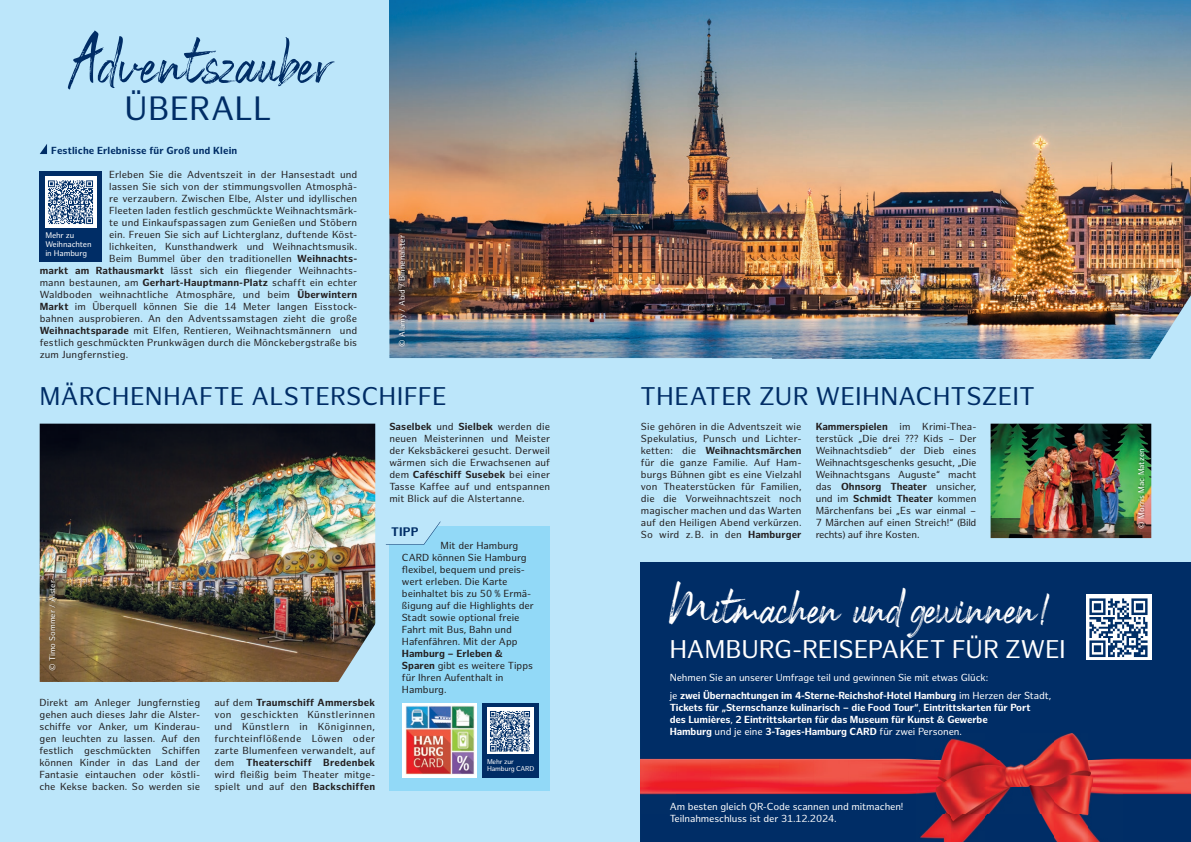
<style>
.page{position:relative;width:1191px;height:842px;background:#bce6fa}
.page>*{position:absolute;margin:0;border:0;box-sizing:border-box;transform-origin:0 0}
.t1{font:50px "Black Vosten";letter-spacing:.035em;color:#002d66}
.t2{font:38px "Black Vosten";letter-spacing:.01em;color:#fff}
.t3{font:33px "Hamburg Sans";letter-spacing:.005em;color:#002d66}
.t4{font:25px "Hamburg Sans";letter-spacing:.005em;color:#002d66}
.t5{font:25px "Hamburg Sans";letter-spacing:-.01em;color:#fff}
.t6{font:700 12.1px "Hamburg Sans";color:#002d66}
.t7{font:10px/12px "Hamburg Sans";letter-spacing:.01em;color:#231f20;text-align:justify}
.t8{font:10px/18px "Hamburg Sans";letter-spacing:-.01em;color:#fff}
.t9{font:700 10px/12px "Hamburg Sans";letter-spacing:-.01em;color:#fff}
.t10{font:700 10px "Hamburg Sans";letter-spacing:.015em;color:#002d66}
.t11{font:8px/9px "Hamburg Sans";color:#fff}
.t12{font:6.8px/7.7px "Hamburg Sans";letter-spacing:-.02em;color:#fff}
.s1{font-weight:700}
.s2{font-weight:400}
</style>
<div class="page">
<div style="left:641px;top:562px;width:550px;height:280px;background:#002d66"></div>
<img style="left:389px;top:0;width:802px;height:358px">
<svg style="left:40px;top:144px;width:7px;height:10px"></svg>
<img style="left:399px;top:234px;width:8px;height:112px">
<div style="left:40px;top:171px;width:62px;height:90px;background:#002d66"></div>
<div style="left:45px;top:176px;width:51px;height:51px;background:#fff"></div>
<img style="left:48px;top:180px;width:45px;height:45px">
<img style="left:1145px;top:295px;width:46px;height:64px">
<div style="left:389px;top:526px;width:161px;height:264px;background:#92d9f7"></div>
<img style="left:40px;top:424px;width:335px;height:258px">
<svg style="left:335px;top:616px;width:41px;height:66px"></svg>
<div style="left:1086px;top:595px;width:65px;height:65px;background:#fff"></div>
<img style="left:1089px;top:598px;width:59px;height:60px">
<img style="left:990px;top:424px;width:161px;height:114px">
<img style="left:1138px;top:448px;width:7px;height:80px">
<img style="left:641px;top:734px;width:550px;height:108px">
<div style="left:482px;top:703px;width:56px;height:75px;background:#002d66"></div>
<div style="left:487px;top:708px;width:46px;height:46px;background:#fff"></div>
<img style="left:490px;top:711px;width:40px;height:40px">
<div style="left:402px;top:703px;width:75px;height:75px;background:#fff"></div>
<img style="left:405px;top:706px;width:69px;height:69px">
<img style="left:49px;top:580px;width:8px;height:91px">
<svg style="left:385px;top:522px;width:55px;height:23px"></svg>
<h1 class="t1" style="left:68px;top:36px;width:262px">Adventszauber</h1>
<h3 class="t3" style="left:124px;top:90px;width:149px">ÜBERALL</h3>
<p class="t10" style="left:51px;top:145px;width:187px">Festliche Erlebnisse für Groß und Klein</p>
<p class="t7" style="left:109px;top:169px;width:250px">Erleben Sie die Adventszeit in der Hansestadt und</p>
<p class="t7" style="left:109px;top:181px;width:250px">lassen Sie sich von der stimmungsvollen Atmosphä-</p>
<p class="t7" style="left:109px;top:193px;width:250px">re verzaubern. Zwischen Elbe, Alster und idyllischen</p>
<p class="t7" style="left:109px;top:205px;width:250px">Fleeten laden festlich geschmückte Weihnachtsmärk-</p>
<p class="t7" style="left:109px;top:217px;width:250px">te und Einkaufspassagen zum Genießen und Stöbern</p>
<p class="t7" style="left:109px;top:229px;width:250px">ein. Freuen Sie sich auf Lichterglanz, duftende Köst-</p>
<p class="t7" style="left:109px;top:241px;width:250px">lichkeiten, Kunsthandwerk und Weihnachtsmusik.</p>
<p class="t7" style="left:109px;top:253px;width:250px">Beim Bummel über den traditionellen <span class="s1">Weihnachts-</span></p>
<p class="t7" style="left:40px;top:265px;width:319px"><span class="s1">markt am Rathausmarkt</span> lässt sich ein fliegender Weihnachts-</p>
<p class="t7" style="left:40px;top:277px;width:319px">mann bestaunen, am <span class="s1">Gerhart-Hauptmann-Platz</span> schafft ein echter</p>
<p class="t7" style="left:40px;top:289px;width:319px">Waldboden weihnachtliche Atmosphäre, und beim <span class="s1">Überwintern</span></p>
<p class="t7" style="left:40px;top:301px;width:319px"><span class="s1">Markt</span> im Überquell können Sie die 14 Meter langen Eisstock-</p>
<p class="t7" style="left:40px;top:313px;width:319px">bahnen ausprobieren. An den Adventssamstagen zieht die große</p>
<p class="t7" style="left:40px;top:325px;width:319px"><span class="s1">Weihnachtsparade</span> mit Elfen, Rentieren, Weihnachtsmännern und</p>
<p class="t7" style="left:40px;top:337px;width:319px">festlich geschmückten Prunkwägen durch die Mönckebergstraße bis</p>
<p class="t7" style="left:40px;top:349px;width:90px">zum Jungfernstieg.</p>
<h3 class="t4" style="left:40px;top:382px;width:409px">MÄRCHENHAFTE ALSTERSCHIFFE</h3>
<p class="t11" style="left:45px;top:231px;width:48px">Mehr zu<br>Weihnachten in Hamburg</p>
<p class="t11" style="left:398px;top:347px;width:113px;rotate:-90deg">© Alamy / Abid / Binnenalster</p>
<h3 class="t4" style="left:640px;top:382px;width:396px">THEATER ZUR WEIHNACHTSZEIT</h3>
<p class="t11" style="left:48px;top:671px;width:93px;rotate:-90deg">© Timo Sommer / Alster</p>
<p class="t7" style="left:39px;top:697px;width:162px">Direkt am Anleger Jungfernstieg gehen auch dieses Jahr die Alster&shy;schiffe vor Anker, um Kinderau&shy;gen leuchten zu lassen. Auf den festlich geschmückten Schiffen können Kinder in das Land der Fantasie eintauchen oder köstli&shy;che Kekse backen. So werden sie</p>
<p class="t7" style="left:214px;top:697px;width:162px">auf dem <span class="s1">Traumschiff Ammersbek </span>von geschickten Künstlerinnen und Künstlern in Königinnen, furchteinflößende Löwen oder zarte Blumenfeen verwandelt, auf dem <span class="s1">Theaterschiff Bredenbek </span>wird fleißig beim Theater mitge&shy;spielt und auf den <span class="s1">Backschiffen</span></p>
<p class="t7" style="left:389px;top:421px;width:162px"><span class="s1">Saselbek</span> und <span class="s1">Sielbek</span> werden die neuen Meisterinnen und Meister der Keksbäckerei gesucht. Derweil wärmen sich die Erwachsenen auf dem <span class="s1">Caféschiff Susebek</span> bei einer Tasse Kaffee auf und entspannen mit Blick auf die Alstertanne.</p>
<p class="t7" style="left:641px;top:421px;width:162px">Sie gehören in die Adventszeit wie Spekulatius, Punsch und Lichter&shy;ketten: die <span class="s1">Weihnachtsmärchen </span>für die ganze Familie. Auf Ham&shy;burgs Bühnen gibt es eine Vielzahl von Theaterstücken für Familien, die die Vorweihnachtszeit noch magischer machen und das Warten auf den Heiligen Abend verkürzen.<br>So wird z. B. in den <span class="s1">Hamburger</span></p>
<p class="t7" style="left:815px;top:421px;width:162px"><span class="s1">Kammerspielen</span> im Krimi-Thea&shy;terstück „Die drei ??? Kids – Der Weihnachtsdieb“ der Dieb eines Weihnachtsgeschenks gesucht, „Die Weihnachtsgans Auguste“ macht das <span class="s1">Ohnsorg Theater</span> unsicher, und im <span class="s1">Schmidt Theater</span> kommen Märchenfans bei „Es war einmal – 7 Märchen auf einen Streich!“ (Bild rechts) auf ihre Kosten.</p>
<p class="t6" style="left:391px;top:524px;width:29px">TIPP</p>
<p class="t7" style="left:402px;top:540px;width:133px;text-align:left;text-indent:39px">Mit der Hamburg<br>CARD können Sie Hamburg flexibel, bequem und preis&shy;wert erleben. Die Karte beinhaltet bis zu 50 % Ermä&shy;ßigung auf die Highlights der<br>Stadt sowie optional freie<br>Fahrt mit Bus, Bahn und<br>Hafenfähren. Mit der App</p>
<p class="t7" style="left:402px;top:648px;width:133px;text-align:left"><span class="s1">Hamburg – Erleben &amp;<br>Sparen</span> gibt es weitere Tipps für Ihren Aufenthalt in<br>Hamburg.</p>
<h2 class="t2" style="left:669px;top:587px;width:381px">Mitmachen und gewinnen !</h2>
<h3 class="t5" style="left:669px;top:635px;width:398px">HAMBURG-REISEPAKET FÜR ZWEI</h3>
<p class="t8" style="left:669px;top:669px;width:383px">Nehmen Sie an unserer Umfrage teil und gewinnen Sie mit etwas Glück:<br>je <span class="s1">zwei Übernachtungen im 4-Sterne-Reichshof-Hotel Hamburg</span> im Herzen der Stadt,</p>
<p class="t9" style="left:669px;top:702px;width:362px">Tickets für „Sternschanze kulinarisch – die Food Tour“<span class="s2">,</span> Eintrittskarten für Port des Lumières<span class="s2">,</span> 2 Eintrittskarten für das Museum für Kunst &amp; Gewerbe<br>Hamburg <span class="s2">und je eine</span> 3-Tages-Hamburg CARD <span class="s2">für zwei Personen.</span></p>
<p class="t12" style="left:487px;top:758px;width:49px">Mehr zur<br>Hamburg CARD</p>
<p class="t8" style="left:669px;top:801px;width:235px;line-height:12px">Am besten gleich QR-Code scannen und mitmachen!<br>Teilnahmeschluss ist der 31.12.2024.</p>
<p class="t11" style="left:1137px;top:529px;width:82px;rotate:-90deg">© Morris Mac Matzen</p>
</div>
